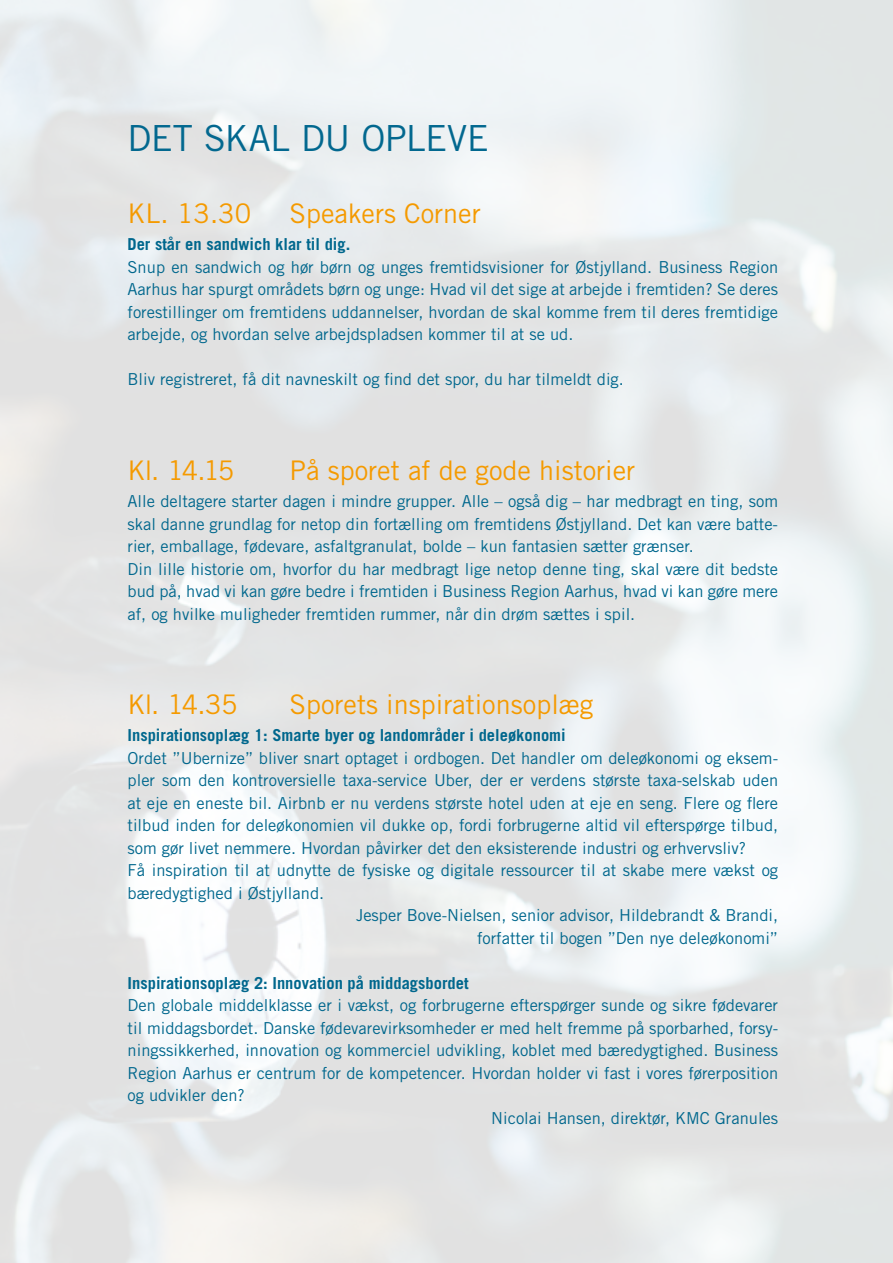
<style>
.page{position:relative;width:893px;height:1263px;background:#fff}
.page>*{position:absolute;margin:0;border:0;box-sizing:border-box;transform-origin:0 0}
.t1{font:36px "Trade Gothic LT Std";letter-spacing:-.02em;color:#02688f}
.t2{font:27px "Trade Gothic LT Std";color:#f59a00}
.t3{font:16.5px/22.5px "Trade Gothic LT Std";color:#00678d;text-align:justify}
.t4{font:700 16.5px "Trade Gothic LT Std";color:#00678d}
</style>
<div class="page">
<h1 class="t1" style="left:128px;top:117px;width:363px">DET SKAL DU OPLEVE</h1>
<h2 class="t2" style="left:128px;top:198px;width:125px">KL. 13.30</h2>
<h2 class="t2" style="left:290px;top:198px;width:193px">Speakers Corner</h2>
<p class="t4" style="left:128px;top:234px;width:224px">Der står en sandwich klar til dig.</p>
<p class="t3" style="left:128px;top:256px;width:652px">Snup en sandwich og hør børn og unges fremtidsvisioner for Østjylland. Business Region Aarhus har spurgt områdets børn og unge: Hvad vil det sige at arbejde i fremtiden? Se deres forestillinger om fremtidens uddannelser, hvordan de skal komme frem til deres fremtidige arbejde, og hvordan selve arbejdspladsen kommer til at se ud.</p>
<p class="t3" style="left:128px;top:368px;width:498px">Bliv registreret, få dit navneskilt og find det spor, du har tilmeldt dig.</p>
<h2 class="t2" style="left:128px;top:454px;width:108px">Kl. 14.15</h2>
<h2 class="t2" style="left:290px;top:454px;width:347px">På sporet af de gode historier</h2>
<p class="t3" style="left:128px;top:490px;width:652px;text-align:left">Alle deltagere starter dagen i mindre grupper. Alle – også dig – har medbragt en ting, som skal danne grundlag for netop din fortælling om fremtidens Østjylland. Det kan være batte&shy;rier, emballage, fødevare, asfaltgranulat, bolde – kun fantasien sætter grænser.<br>Din lille historie om, hvorfor du har medbragt lige netop denne ting, skal være dit bedste bud på, hvad vi kan gøre bedre i fremtiden i Business Region Aarhus, hvad vi kan gøre mere af, og hvilke muligheder fremtiden rummer, når din drøm sættes i spil.</p>
<h2 class="t2" style="left:128px;top:688px;width:111px">Kl. 14.35</h2>
<h2 class="t2" style="left:290px;top:688px;width:305px">Sporets inspirationsoplæg</h2>
<p class="t4" style="left:128px;top:725px;width:440px">Inspirationsoplæg 1: Smarte byer og landområder i deleøkonomi</p>
<p class="t3" style="left:128px;top:746px;width:652px">Ordet ”Ubernize” bliver snart optaget i ordbogen. Det handler om deleøkonomi og eksem-</p>
<p class="t3" style="left:128px;top:769px;width:652px">pler som den kontroversielle taxa-service Uber, der er verdens største taxa-selskab uden</p>
<p class="t3" style="left:128px;top:791px;width:652px">at eje en eneste bil. Airbnb er nu verdens største hotel uden at eje en seng. Flere og flere</p>
<p class="t3" style="left:128px;top:814px;width:652px">tilbud inden for deleøkonomien vil dukke op, fordi forbrugerne altid vil efterspørge tilbud,</p>
<p class="t3" style="left:128px;top:836px;width:620px">som gør livet nemmere. Hvordan påvirker det den eksisterende industri og erhvervsliv?</p>
<p class="t3" style="left:128px;top:859px;width:652px">Få inspiration til at udnytte de fysiske og digitale ressourcer til at skabe mere vækst og</p>
<p class="t3" style="left:128px;top:881px;width:198px">bæredygtighed i Østjylland.</p>
<p class="t3" style="left:356px;top:904px;width:424px">Jesper Bove-Nielsen, senior advisor, Hildebrandt &amp; Brandi,</p>
<p class="t3" style="left:477px;top:926px;width:303px">forfatter til bogen ”Den nye deleøkonomi”</p>
<p class="t4" style="left:128px;top:972px;width:343px">Inspirationsoplæg 2: Innovation på middagsbordet</p>
<p class="t3" style="left:128px;top:994px;width:652px">Den globale middelklasse er i vækst, og forbrugerne efterspørger sunde og sikre fødevarer</p>
<p class="t3" style="left:128px;top:1016px;width:652px">til middagsbordet. Danske fødevarevirksomheder er med helt fremme på sporbarhed, forsy-</p>
<p class="t3" style="left:128px;top:1039px;width:652px">ningssikkerhed, innovation og kommerciel udvikling, koblet med bæredygtighed. Business</p>
<p class="t3" style="left:128px;top:1061px;width:652px">Region Aarhus er centrum for de kompetencer. Hvordan holder vi fast i vores førerposition</p>
<p class="t3" style="left:128px;top:1084px;width:119px">og udvikler den?</p>
<p class="t3" style="left:491px;top:1106px;width:288px">Nicolai Hansen, direktør, KMC Granules</p>
</div>
